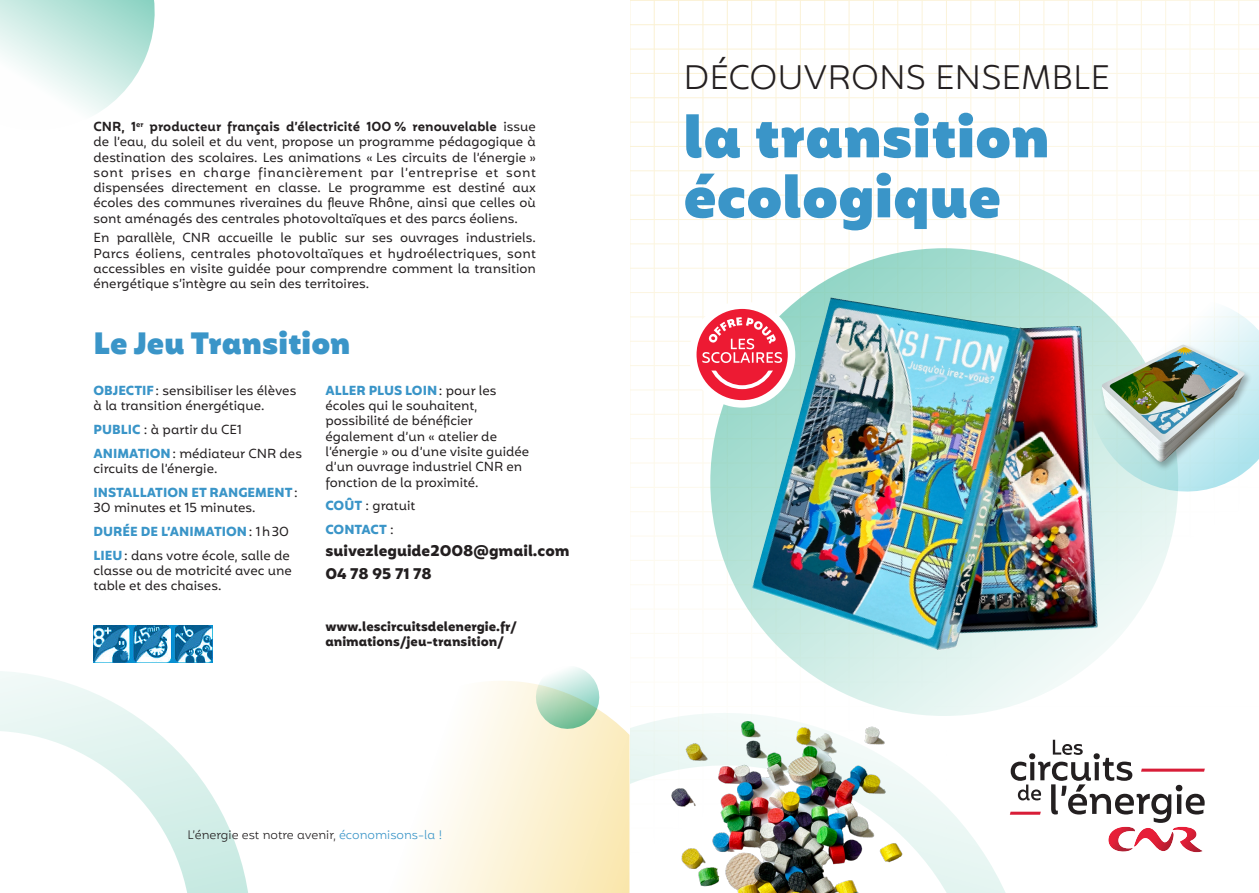
<style>
.page{position:relative;width:1259px;height:893px;background:#fff}
.page>*{position:absolute;margin:0;border:0;box-sizing:border-box;transform-origin:0 0}
.t1{font:900 57px/60px "Mohr Alt";color:#3a95c8}
.t2{font:300 33px "Mohr Alt";color:#231f20}
.t3{font:900 30px "Mohr Alt";color:#3a95c8}
.t4{font:700 15px/23.1px "Mohr Alt";color:#231f20}
.t5{font:12.75px/15.3px "Mohr Alt";color:#231f20}
.t6{font:700 12.75px/23.9px "Mohr Alt";color:#3a95c8}
.t7{font:700 12.75px/15.3px "Mohr Alt";color:#231f20}
.t8{font:300 12px "Mohr Alt";color:#231f20}
.s1{font-weight:600}
.s2{font-weight:700;color:#3a95c8}
.s3{font-weight:400;color:#231f20}
.s4{color:#3a95c8}
</style>
<div class="page">
<hr style="left:629px;top:0;width:1px;height:893px;background:#fbf1d3">
<hr style="left:654px;top:0;width:1px;height:893px;background:#fbf1d3">
<hr style="left:678px;top:0;width:1px;height:893px;background:#fbf1d3">
<hr style="left:702px;top:0;width:1px;height:893px;background:#fbf1d3">
<hr style="left:727px;top:0;width:1px;height:893px;background:#fbf1d3">
<hr style="left:751px;top:0;width:1px;height:893px;background:#fbf1d3">
<hr style="left:775px;top:0;width:1px;height:893px;background:#fbf1d3">
<hr style="left:800px;top:0;width:1px;height:893px;background:#fbf1d3">
<hr style="left:824px;top:0;width:1px;height:893px;background:#fbf1d3">
<hr style="left:848px;top:0;width:1px;height:893px;background:#fbf1d3">
<hr style="left:873px;top:0;width:1px;height:893px;background:#fbf1d3">
<hr style="left:897px;top:0;width:1px;height:893px;background:#fbf1d3">
<hr style="left:921px;top:0;width:1px;height:893px;background:#fbf1d3">
<hr style="left:946px;top:0;width:1px;height:893px;background:#fbf1d3">
<hr style="left:970px;top:0;width:1px;height:893px;background:#fbf1d3">
<hr style="left:994px;top:0;width:1px;height:893px;background:#fbf1d3">
<hr style="left:1019px;top:0;width:1px;height:893px;background:#fbf1d3">
<hr style="left:1043px;top:0;width:1px;height:893px;background:#fbf1d3">
<hr style="left:1068px;top:0;width:1px;height:893px;background:#fbf1d3">
<hr style="left:1092px;top:0;width:1px;height:893px;background:#fbf1d3">
<hr style="left:1116px;top:0;width:1px;height:893px;background:#fbf1d3">
<hr style="left:1141px;top:0;width:1px;height:893px;background:#fbf1d3">
<hr style="left:1165px;top:0;width:1px;height:893px;background:#fbf1d3">
<hr style="left:1189px;top:0;width:1px;height:893px;background:#fbf1d3">
<hr style="left:1214px;top:0;width:1px;height:893px;background:#fbf1d3">
<hr style="left:1238px;top:0;width:1px;height:893px;background:#fbf1d3">
<hr style="left:629px;top:0;width:630px;height:1px;background:#fbf1d3">
<hr style="left:629px;top:24px;width:630px;height:1px;background:#fbf1d3">
<hr style="left:629px;top:49px;width:630px;height:1px;background:#fbf1d3">
<hr style="left:629px;top:73px;width:630px;height:1px;background:#fbf1d3">
<hr style="left:629px;top:97px;width:630px;height:1px;background:#fbf1d3">
<hr style="left:629px;top:122px;width:630px;height:1px;background:#fbf1d3">
<hr style="left:629px;top:146px;width:630px;height:1px;background:#fbf1d3">
<hr style="left:629px;top:170px;width:630px;height:1px;background:#fbf1d3">
<hr style="left:629px;top:195px;width:630px;height:1px;background:#fbf1d3">
<hr style="left:629px;top:219px;width:630px;height:1px;background:#fbf1d3">
<hr style="left:629px;top:243px;width:630px;height:1px;background:#fbf1d3">
<hr style="left:629px;top:268px;width:630px;height:1px;background:#fbf1d3">
<hr style="left:629px;top:292px;width:630px;height:1px;background:#fbf1d3">
<hr style="left:629px;top:317px;width:630px;height:1px;background:#fbf1d3">
<hr style="left:629px;top:341px;width:630px;height:1px;background:#fbf1d3">
<hr style="left:629px;top:365px;width:630px;height:1px;background:#fbf1d3">
<hr style="left:629px;top:390px;width:630px;height:1px;background:#fbf1d3">
<hr style="left:629px;top:414px;width:630px;height:1px;background:#fbf1d3">
<hr style="left:629px;top:438px;width:630px;height:1px;background:#fbf1d3">
<hr style="left:629px;top:463px;width:630px;height:1px;background:#fbf1d3">
<hr style="left:629px;top:487px;width:630px;height:1px;background:#fbf1d3">
<hr style="left:629px;top:511px;width:630px;height:1px;background:#fbf1d3">
<hr style="left:629px;top:536px;width:630px;height:1px;background:#fbf1d3">
<hr style="left:629px;top:560px;width:630px;height:1px;background:#fbf1d3">
<hr style="left:629px;top:584px;width:630px;height:1px;background:#fbf1d3">
<hr style="left:629px;top:609px;width:630px;height:1px;background:#fbf1d3">
<hr style="left:629px;top:633px;width:630px;height:1px;background:#fbf1d3">
<hr style="left:629px;top:657px;width:630px;height:1px;background:#fbf1d3">
<hr style="left:629px;top:682px;width:630px;height:1px;background:#fbf1d3">
<hr style="left:629px;top:706px;width:630px;height:1px;background:#fbf1d3">
<hr style="left:629px;top:730px;width:630px;height:1px;background:#fbf1d3">
<hr style="left:629px;top:755px;width:630px;height:1px;background:#fbf1d3">
<hr style="left:629px;top:779px;width:630px;height:1px;background:#fbf1d3">
<hr style="left:629px;top:803px;width:630px;height:1px;background:#fbf1d3">
<hr style="left:629px;top:828px;width:630px;height:1px;background:#fbf1d3">
<hr style="left:629px;top:852px;width:630px;height:1px;background:#fbf1d3">
<hr style="left:629px;top:876px;width:630px;height:1px;background:#fbf1d3">
<svg style="left:651px;top:700px;width:401px;height:193px"></svg>
<svg style="left:1009px;top:740px;width:195px;height:112px"></svg>
<svg style="left:710px;top:248px;width:468px;height:468px;background:#c8e9e2"></svg>
<img style="left:752px;top:297px;width:346px;height:354px">
<svg style="left:693px;top:305px;width:98px;height:99px;fill:#ed1a33"></svg>
<div style="left:689px;top:301px;width:106px;height:107px;border:8px solid #fff;border-radius:50%"></div>
<div style="left:707px;top:320px;width:70px;height:69px;border:4px solid #fff;border-radius:50%"></div>
<svg style="left:701px;top:315px;width:82px;height:56px;background:#f04e61"></svg>
<svg style="left:417px;top:655px;width:234px;height:238px"></svg>
<svg style="left:0;top:648px;width:248px;height:245px"></svg>
<svg style="left:0;top:0;width:155px;height:114px"></svg>
<svg style="left:531px;top:661px;width:73px;height:72px"></svg>
<svg style="left:94px;top:625px;width:119px;height:38px"></svg>
<svg style="left:1076px;top:284px;width:183px;height:221px"></svg>
<div style="left:1099px;top:343px;width:153px;height:128px;background:#231f20;opacity:.32"></div>
<img style="left:1101px;top:345px;width:144px;height:117px">
<img style="left:658px;top:689px;width:274px;height:204px">
<p class="t5" style="left:94px;top:120px;width:444px;text-align:justify"><span class="s1">CNR, 1</span><sup>er</sup> <span class="s1">producteur français d’électricité 100 % renouvelable</span> issue de l’eau, du soleil et du vent, propose un programme pédagogique à destination des scolaires. Les animations « Les circuits de l’énergie » sont prises en charge financièrement par l’entreprise et sont dispensées directement en classe. Le programme est destiné aux écoles des communes riveraines du fleuve Rhône, ainsi que celles où sont aménagés des centrales photovoltaïques et des parcs éoliens.</p>
<p class="t5" style="left:94px;top:231px;width:444px;text-align:justify">En parallèle, CNR accueille le public sur ses ouvrages industriels.<br>Parcs éoliens, centrales photovoltaïques et hydroélectriques, sont accessibles en visite guidée pour comprendre comment la transition énergétique s’intègre au sein des territoires.</p>
<h3 class="t3" style="left:94px;top:325px;width:258px">Le Jeu Transition</h3>
<p class="t5" style="left:94px;top:384px;width:204px"><span class="s2">OBJECTIF</span>: sensibiliser les élèves à la transition énergétique.</p>
<p class="t5" style="left:94px;top:419px;width:210px;line-height:23.9px"><span class="s2">PUBLIC</span> : à partir du CE1<br><span class="s2">ANIMATION</span> : médiateur CNR des</p>
<p class="t6" style="left:94px;top:456px;width:206px"><span class="s3">circuits de l’énergie.<br></span>INSTALLATION ET RANGEMENT<span class="s3">:</span></p>
<p class="t5" style="left:94px;top:497px;width:198px;line-height:23.9px">30 minutes et 15 minutes.<br><span class="s2">DURÉE DE L’ANIMATION</span>: 1 h 30<br><span class="s2">LIEU</span> : dans votre école, salle de</p>
<p class="t5" style="left:94px;top:564px;width:200px">classe ou de motricité avec une table et des chaises.</p>
<p class="t5" style="left:325px;top:384px;width:205px"><span class="s2">ALLER PLUS LOIN</span> : pour les écoles qui le souhaitent, possibilité de bénéficier également d’un « atelier de l’énergie » ou d’une visite guidée d’un ouvrage industriel CNR en fonction de la proximité.</p>
<p class="t6" style="left:325px;top:494px;width:92px">COÛT <span class="s3">: gratuit<br></span>CONTACT <span class="s3">:</span></p>
<p class="t4" style="left:325px;top:539px;width:246px">suivezleguide2008@gmail.com<br>04 78 95 71 78</p>
<p class="t7" style="left:325px;top:619px;width:193px">www.lescircuitsdelenergie.fr/ animations/jeu-transition/</p>
<p class="t8" style="left:187px;top:827px;width:256px">L’énergie est notre avenir, <span class="s4">économisons-la !</span></p>
<h2 class="t2" style="left:683px;top:57px;width:428px">DÉCOUVRONS ENSEMBLE</h2>
<h1 class="t1" style="left:683px;top:106px;width:367px">la transition écologique</h1>
</div>
